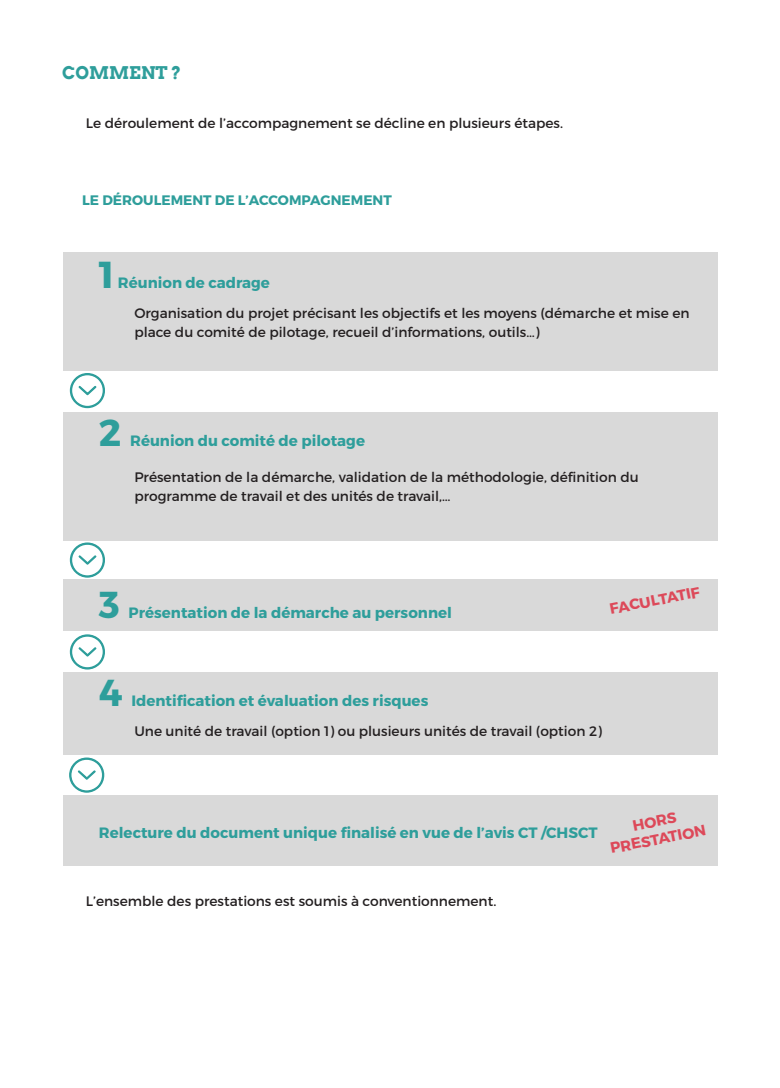
<style>
.page{position:relative;width:780px;height:1088px;background:#fff}
.page>*{position:absolute;margin:0;border:0;box-sizing:border-box;transform-origin:0 0}
.t1{font:700 37.5px "Montserrat";color:#2e9e9b}
.t2{font:700 17.5px "Arvo";color:#2e9e9b}
.t3{font:700 15px "Montserrat";color:#2e9e9b}
.t4{font:700 15px "Montserrat";color:#dd4959}
.t5{font:13.75px/18.8px "Montserrat";color:#231f20}
.t6{font:700 13.75px "Montserrat";color:#2e9e9b}
</style>
<div class="page">
<div style="left:63px;top:252px;width:655px;height:118px;background:#d9d9d9"></div>
<div style="left:63px;top:580px;width:655px;height:51px;background:#d9d9d9"></div>
<div style="left:63px;top:672px;width:655px;height:83px;background:#d9d9d9"></div>
<div style="left:63px;top:412px;width:655px;height:129px;background:#d9d9d9"></div>
<div style="left:63px;top:795px;width:655px;height:71px;background:#d9d9d9"></div>
<svg style="left:69px;top:373px;width:36px;height:36px"></svg>
<svg style="left:69px;top:542px;width:36px;height:36px"></svg>
<svg style="left:69px;top:634px;width:36px;height:36px"></svg>
<svg style="left:69px;top:757px;width:36px;height:36px"></svg>
<p class="t2" style="left:62px;top:62px;width:121px">COMMENT ?</p>
<p class="t5" style="left:86px;top:114px;width:478px">Le déroulement de l’accompagnement se décline en plusieurs étapes.</p>
<p class="t6" style="left:82px;top:191px;width:311px">LE DÉROULEMENT DE L’ACCOMPAGNEMENT</p>
<p class="t1" style="left:99px;top:251px;width:17px">1</p>
<p class="t3" style="left:118px;top:273px;width:154px">Réunion de cadrage</p>
<p class="t5" style="left:134px;top:304px;width:556px">Organisation du projet précisant les objectifs et les moyens (démarche et mise en place du comité de pilotage, recueil d’informations, outils…)</p>
<p class="t1" style="left:99px;top:409px;width:24px">2</p>
<p class="t3" style="left:130px;top:431px;width:236px">Réunion du comité de pilotage</p>
<p class="t5" style="left:134px;top:468px;width:506px">Présentation de la démarche, validation de la méthodologie, définition du</p>
<p class="t5" style="left:134px;top:486px;width:318px">programme de travail et des unités de travail,…</p>
<p class="t1" style="left:99px;top:581px;width:22px">3</p>
<p class="t3" style="left:128px;top:603px;width:325px">Présentation de la démarche au personnel</p>
<p class="t4" style="left:608px;top:600px;width:93px;rotate:-11deg">FACULTATIF</p>
<p class="t1" style="left:99px;top:670px;width:25px">4</p>
<p class="t3" style="left:131px;top:692px;width:298px">Identification et évaluation des risques</p>
<p class="t5" style="left:134px;top:722px;width:469px">Une unité de travail (option 1) ou plusieurs unités de travail (option 2)</p>
<p class="t3" style="left:99px;top:823px;width:500px">Relecture du document unique finalisé en vue de l’avis CT /CHSCT</p>
<p class="t4" style="left:631px;top:816px;width:46px;rotate:-11deg">HORS</p>
<p class="t4" style="left:608px;top:839px;width:99px;rotate:-11deg">PRESTATION</p>
<p class="t5" style="left:86px;top:892px;width:412px">L’ensemble des prestations est soumis à conventionnement.</p>
</div>
